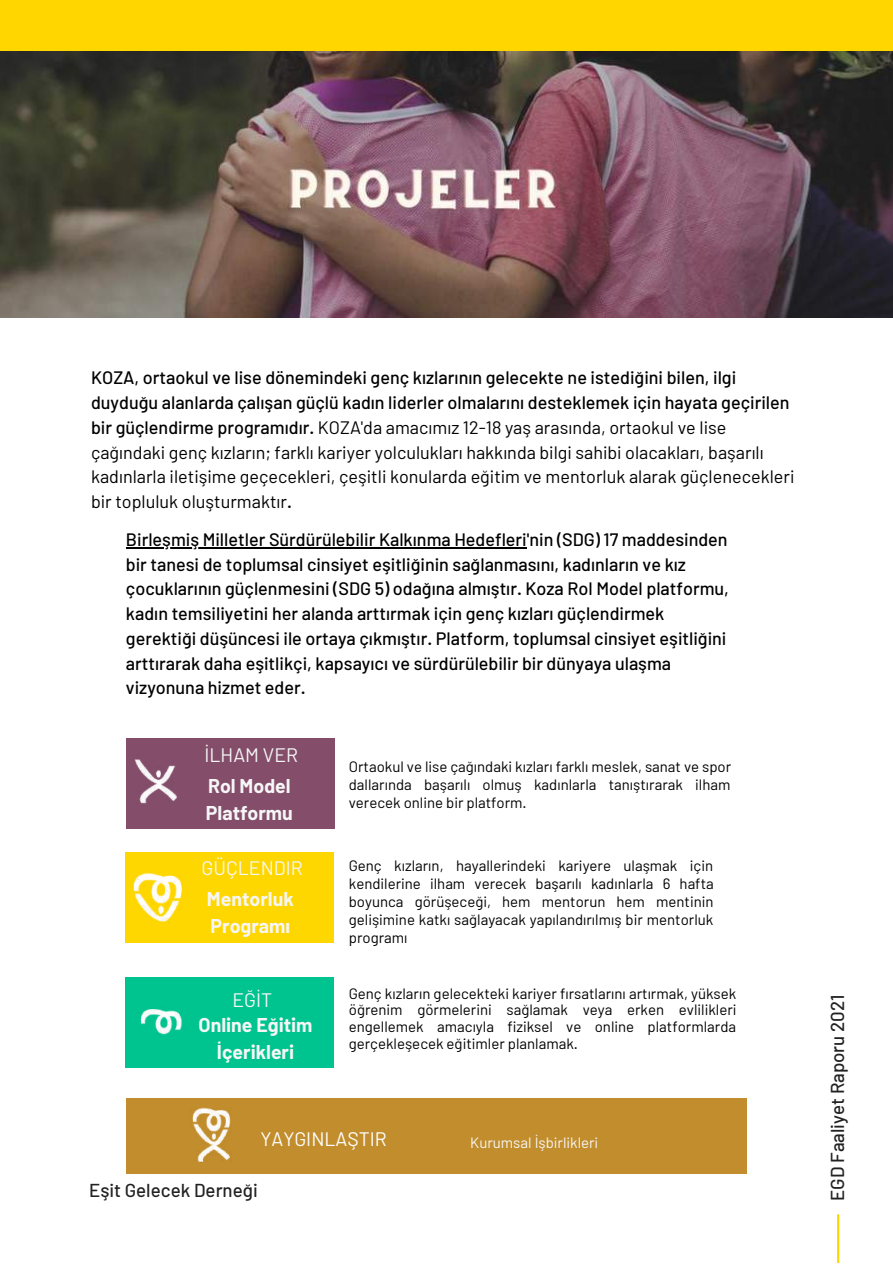
<style>
.page{position:relative;width:893px;height:1264px;background:#fff}
.page>*{position:absolute;margin:0;border:0;box-sizing:border-box;transform-origin:0 0}
.t1{font:700 19.5px/27px "Barlow";color:#f6f6f6}
.t2{font:19.5px "Barlow";color:#f6f6f6}
.t3{font:19.5px "Barlow";color:#fff}
.t4{font:500 18.75px "Barlow";color:#222}
.t5{font:500 18px/24.8px "Barlow";color:#000}
.t6{font:18px/24.8px "Barlow";color:#000}
.t7{font:15px/18px "Barlow";color:#000;text-align:justify}
.t8{font:15px "Barlow";color:#f6f6f6}
.s1{font-weight:500}
</style>
<div class="page">
<div style="left:0;top:0;width:892px;height:313px;background:#ffd600"></div>
<div style="left:126px;top:1097px;width:620px;height:76px;background:#c28d2c"></div>
<hr style="left:126px;top:547px;width:400px;height:1px;background:#000">
<div style="left:126px;top:738px;width:208px;height:90px;background:#844e6b"></div>
<div style="left:126px;top:852px;width:208px;height:90px;background:#ffd700"></div>
<div style="left:126px;top:977px;width:208px;height:90px;background:#00c48f"></div>
<img style="left:133px;top:873px;width:50px;height:50px">
<img style="left:134px;top:759px;width:43px;height:45px">
<img style="left:140px;top:1009px;width:43px;height:26px">
<img style="left:192px;top:1107px;width:39px;height:55px">
<img style="left:0;top:51px;width:892px;height:267px">
<hr style="left:837px;top:1214px;width:2px;height:48px;background:#ffd600">
<p class="t6" style="left:91px;top:365px;width:704px"><span class="s1">KOZA, ortaokul ve lise dönemindeki genç kızlarının gelecekte ne istediğini bilen, ilgi duyduğu alanlarda çalışan güçlü kadın liderler olmalarını desteklemek için hayata geçirilen bir güçlendirme programıdır.</span> KOZA'da amacımız 12-18 yaş arasında, ortaokul ve lise çağındaki genç kızların; farklı kariyer yolculukları hakkında bilgi sahibi olacakları, başarılı kadınlarla iletişime geçecekleri, çeşitli konularda eğitim ve mentorluk alarak güçlenecekleri bir topluluk oluşturmaktır<span class="s1">.</span></p>
<p class="t5" style="left:126px;top:526px;width:604px">Birleşmiş Milletler Sürdürülebilir Kalkınma Hedefleri'nin (SDG) 17 maddesinden bir tanesi de toplumsal cinsiyet eşitliğinin sağlanmasını, kadınların ve kız çocuklarının güçlenmesini (SDG 5) odağına almıştır. Koza Rol Model platformu, kadın temsiliyetini her alanda arttırmak için genç kızları güçlendirmek gerektiği düşüncesi ile ortaya çıkmıştır. Platform, toplumsal cinsiyet eşitliğini arttırarak daha eşitlikçi, kapsayıcı ve sürdürülebilir bir dünyaya ulaşma vizyonuna hizmet eder.</p>
<h1 class="t2" style="left:204px;top:742px;width:95px">İLHAM VER</h1>
<h1 class="t1" style="left:206px;top:772px;width:88px">Rol Model<br>Platformu</h1>
<h1 class="t2" style="left:202px;top:855px;width:103px">GÜÇLENDIR</h1>
<h1 class="t1" style="left:207px;top:884px;width:88px">Mentorluk<br>Programı</h1>
<h1 class="t2" style="left:232px;top:987px;width:41px">EĞİT</h1>
<h1 class="t1" style="left:198px;top:1010px;width:115px;text-align:center">Online Eğitim<br>İçerikleri</h1>
<p class="t7" style="left:349px;top:756px;width:384px">Ortaokul ve lise çağındaki kızları farklı meslek, sanat ve spor dallarında başarılı olmuş kadınlarla tanıştırarak ilham verecek online bir platform.</p>
<p class="t7" style="left:349px;top:856px;width:366px">Genç kızların, hayallerindeki kariyere ulaşmak için kendilerine ilham verecek başarılı kadınlarla 6 hafta boyunca görüşeceği, hem mentorun hem mentinin gelişimine katkı sağlayacak yapılandırılmış bir mentorluk programı</p>
<p class="t7" style="left:349px;top:984px;width:389px;line-height:16.8px">Genç kızların gelecekteki kariyer fırsatlarını artırmak, yüksek öğrenim görmelerini sağlamak veya erken evlilikleri engellemek amacıyla fiziksel ve online platformlarda gerçekleşecek eğitimler planlamak.</p>
<h1 class="t3" style="left:260px;top:1126px;width:128px">YAYGINLAŞTIR</h1>
<p class="t8" style="left:470px;top:1132px;width:130px">Kurumsal İşbirlikleri</p>
<p class="t4" style="left:89px;top:1178px;width:170px">Eşit Gelecek Derneği</p>
<p class="t4" style="left:825px;top:1200px;width:208px;rotate:-90deg">EGD Faaliyet Raporu 2021</p>
</div>
